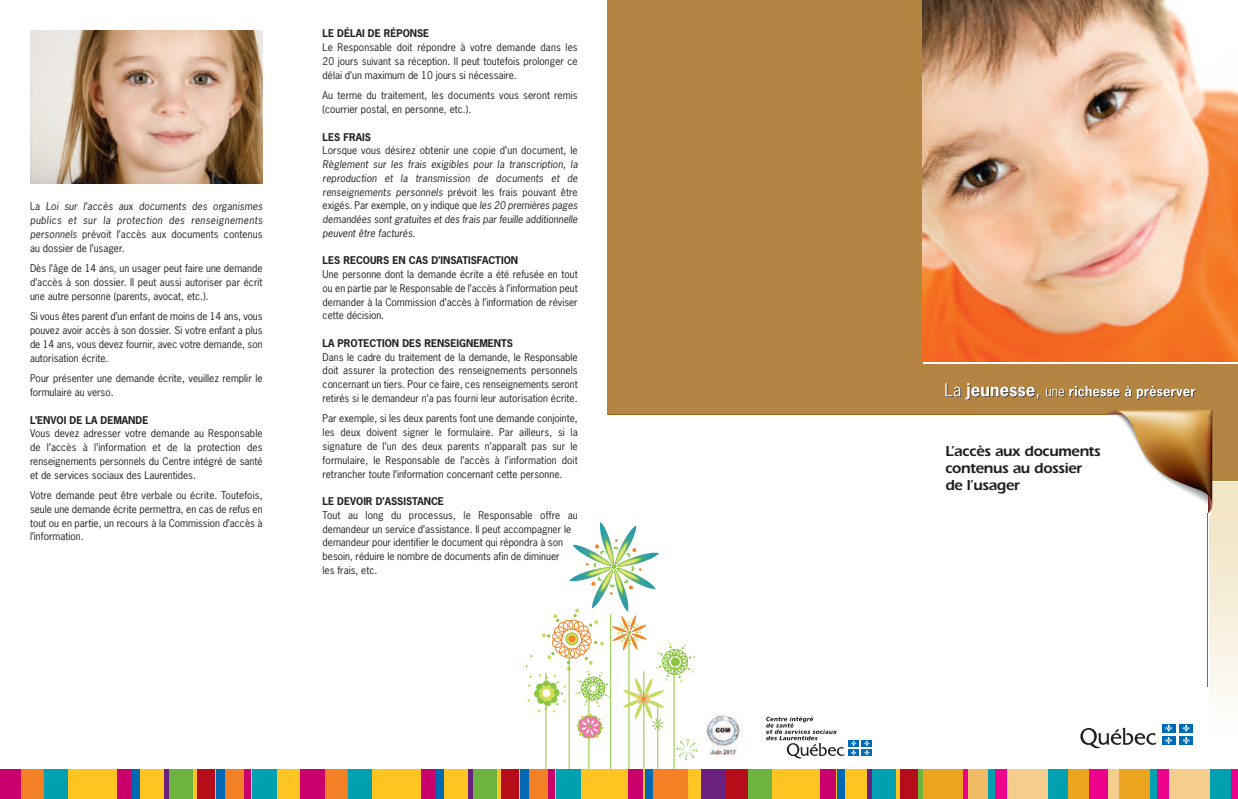
<style>
.page{position:relative;width:1238px;height:799px;background:#fff}
.page>*{position:absolute;margin:0;border:0;box-sizing:border-box;transform-origin:0 0}
.t1{font:600 15px/16.9px "Itc Eras";letter-spacing:-.025em;color:#231f20}
.t2{font:10px/13.8px "News Gothic";color:#231f20;text-align:justify}
.t3{font:italic 10px/13.8px "News Gothic";letter-spacing:.005em;color:#231f20;text-align:justify}
.t4{font:700 10px "News Gothic";color:#231f20}
.s1{font-style:normal}
</style>
<div class="page">
<div style="left:911px;top:482px;width:327px;height:251px;background:linear-gradient(to bottom,#efe2bf,#fefdfc)"></div>
<div style="left:911px;top:364px;width:327px;height:116px;background:#b48443"></div>
<div style="left:608px;top:0;width:314px;height:414px;background:#b48443"></div>
<img style="left:911px;top:415px;width:297px;height:334px">
<div style="left:911px;top:769px;width:57px;height:30px;background:#eaa420"></div>
<div style="left:967px;top:769px;width:21px;height:30px;background:#f2bc64"></div>
<div style="left:988px;top:769px;width:6px;height:30px;background:#00a0b0"></div>
<div style="left:994px;top:769px;width:13px;height:30px;background:#ed028c"></div>
<div style="left:963px;top:769px;width:5px;height:30px;background:#ed028c"></div>
<div style="left:1007px;top:769px;width:41px;height:30px;background:#f5cd8c"></div>
<div style="left:1048px;top:769px;width:21px;height:30px;background:#00a0b0"></div>
<div style="left:1068px;top:769px;width:21px;height:30px;background:#eaa420"></div>
<div style="left:1088px;top:769px;width:21px;height:30px;background:#ed028c"></div>
<div style="left:1108px;top:769px;width:11px;height:30px;background:#f5cd8c"></div>
<div style="left:1119px;top:769px;width:30px;height:30px;background:#eaa420"></div>
<div style="left:1149px;top:769px;width:7px;height:30px;background:#00a0b0"></div>
<div style="left:1156px;top:769px;width:13px;height:30px;background:#ed028c"></div>
<div style="left:1169px;top:769px;width:41px;height:30px;background:#f5cd8c"></div>
<div style="left:1210px;top:769px;width:21px;height:30px;background:#00a0b0"></div>
<div style="left:1230px;top:769px;width:8px;height:30px;background:#ed028c"></div>
<svg style="left:945px;top:383px;width:94px;height:17px"></svg>
<svg style="left:1046px;top:386px;width:150px;height:13px"></svg>
<hr style="left:608px;top:414px;width:499px;height:1px;background:#9e6512">
<hr style="left:1207px;top:513px;width:1px;height:173px;background:#9e6512">
<svg style="left:1107px;top:410px;width:105px;height:103px"></svg>
<hr style="left:643px;top:671px;width:1px;height:98px;background:#8bc63e">
<hr style="left:588px;top:689px;width:1px;height:80px;background:#8bc63e">
<hr style="left:569px;top:650px;width:1px;height:119px;background:#8bc63e">
<hr style="left:628px;top:633px;width:1px;height:136px;background:#8bc63e">
<hr style="left:610px;top:614px;width:1px;height:155px;background:#8bc63e">
<hr style="left:545px;top:673px;width:1px;height:96px;background:#8bc63e">
<hr style="left:674px;top:652px;width:1px;height:117px;background:#8bc63e">
<hr style="left:657px;top:705px;width:1px;height:64px;background:#8bc63e">
<svg style="left:525px;top:522px;width:172px;height:238px"></svg>
<img style="left:30px;top:30px;width:232px;height:154px">
<div style="left:292px;top:769px;width:630px;height:30px;background:#fec422"></div>
<div style="left:301px;top:769px;width:24px;height:30px;background:#ca016c"></div>
<div style="left:325px;top:769px;width:23px;height:30px;background:#f48026"></div>
<div style="left:348px;top:769px;width:24px;height:30px;background:#00a0b0"></div>
<div style="left:421px;top:769px;width:15px;height:30px;background:#ca016c"></div>
<div style="left:436px;top:769px;width:7px;height:30px;background:#0168b3"></div>
<div style="left:468px;top:769px;width:5px;height:30px;background:#6b1f7e"></div>
<div style="left:473px;top:769px;width:24px;height:30px;background:#6cb43f"></div>
<div style="left:501px;top:769px;width:17px;height:30px;background:#b50e1a"></div>
<div style="left:519px;top:769px;width:9px;height:30px;background:#0168b3"></div>
<div style="left:528px;top:769px;width:20px;height:30px;background:#f48026"></div>
<div style="left:548px;top:769px;width:7px;height:30px;background:#ca016c"></div>
<div style="left:556px;top:769px;width:24px;height:30px;background:#00a0b0"></div>
<div style="left:628px;top:769px;width:15px;height:30px;background:#ca016c"></div>
<div style="left:645px;top:769px;width:7px;height:30px;background:#0168b3"></div>
<div style="left:652px;top:769px;width:35px;height:30px;background:#f48026"></div>
<div style="left:701px;top:769px;width:24px;height:30px;background:#6b1f7e"></div>
<div style="left:725px;top:769px;width:24px;height:30px;background:#b50e1a"></div>
<div style="left:748px;top:769px;width:24px;height:30px;background:#6cb43f"></div>
<div style="left:820px;top:769px;width:15px;height:30px;background:#ca016c"></div>
<div style="left:837px;top:769px;width:7px;height:30px;background:#0168b3"></div>
<div style="left:867px;top:769px;width:6px;height:30px;background:#6b1f7e"></div>
<div style="left:873px;top:769px;width:23px;height:30px;background:#00a0b0"></div>
<div style="left:900px;top:769px;width:18px;height:30px;background:#b50e1a"></div>
<hr style="left:918px;top:769px;width:4px;height:30px;background:#6cb43f">
<div style="left:0;top:769px;width:292px;height:30px;background:#fec422"></div>
<div style="left:0;top:769px;width:21px;height:30px;background:#ca016c"></div>
<div style="left:21px;top:769px;width:23px;height:30px;background:#f48026"></div>
<div style="left:44px;top:769px;width:24px;height:30px;background:#00a0b0"></div>
<div style="left:117px;top:769px;width:15px;height:30px;background:#ca016c"></div>
<div style="left:132px;top:769px;width:8px;height:30px;background:#0168b3"></div>
<div style="left:164px;top:769px;width:5px;height:30px;background:#6b1f7e"></div>
<div style="left:169px;top:769px;width:24px;height:30px;background:#6cb43f"></div>
<div style="left:197px;top:769px;width:17px;height:30px;background:#b50e1a"></div>
<div style="left:216px;top:769px;width:9px;height:30px;background:#0168b3"></div>
<div style="left:225px;top:769px;width:19px;height:30px;background:#f48026"></div>
<div style="left:244px;top:769px;width:7px;height:30px;background:#ca016c"></div>
<div style="left:253px;top:769px;width:24px;height:30px;background:#00a0b0"></div>
<img style="left:922px;top:0;width:316px;height:361px">
<svg style="left:1080px;top:727px;width:76px;height:21px"></svg>
<div style="left:1161px;top:724px;width:14px;height:8px;background:#006bb6"></div>
<div style="left:1179px;top:724px;width:13px;height:8px;background:#006bb6"></div>
<div style="left:1161px;top:736px;width:14px;height:8px;background:#006bb6"></div>
<svg style="left:1165px;top:724px;width:7px;height:20px"></svg>
<div style="left:1179px;top:736px;width:13px;height:8px;background:#006bb6"></div>
<svg style="left:1182px;top:724px;width:7px;height:20px"></svg>
<div style="left:848px;top:740px;width:10px;height:6px;background:#006bb6"></div>
<div style="left:861px;top:740px;width:11px;height:6px;background:#006bb6"></div>
<div style="left:848px;top:749px;width:10px;height:6px;background:#006bb6"></div>
<svg style="left:851px;top:740px;width:5px;height:15px"></svg>
<div style="left:861px;top:749px;width:11px;height:6px;background:#006bb6"></div>
<svg style="left:864px;top:740px;width:5px;height:15px"></svg>
<svg style="left:766px;top:717px;width:78px;height:41px"></svg>
<img style="left:705px;top:714px;width:37px;height:44px">
<p class="t3" style="left:30px;top:200px;width:234px"><span class="s1">La</span> Loi sur l’accès aux documents des organismes publics et sur la protection des renseignements personnels <span class="s1">prévoit l’accès aux documents contenus au dossier de l’usager.</span></p>
<p class="t2" style="left:30px;top:262px;width:234px">Dès l’âge de 14 ans, un usager peut faire une demande d’accès à son dossier. Il peut aussi autoriser par écrit une autre personne (parents, avocat, etc.).</p>
<p class="t2" style="left:30px;top:310px;width:234px">Si vous êtes parent d’un enfant de moins de 14 ans, vous pouvez avoir accès à son dossier. Si votre enfant a plus de 14 ans, vous devez fournir, avec votre demande, son autorisation écrite.</p>
<p class="t2" style="left:30px;top:372px;width:234px">Pour présenter une demande écrite, veuillez remplir le formulaire au verso.</p>
<p class="t4" style="left:30px;top:414px;width:120px">L’ENVOI DE LA DEMANDE</p>
<p class="t2" style="left:30px;top:427px;width:234px">Vous devez adresser votre demande au Responsable de l’accès à l’information et de la protection des renseignements personnels du Centre intégré de santé et de services sociaux des Laurentides.</p>
<p class="t2" style="left:30px;top:489px;width:234px">Votre demande peut être verbale ou écrite. Toutefois, seule une demande écrite permettra, en cas de refus en tout ou en partie, un recours à la Commission d’accès à l’information.</p>
<p class="t4" style="left:322px;top:28px;width:108px">LE DÉLAI DE RÉPONSE</p>
<p class="t2" style="left:322px;top:41px;width:257px">Le Responsable doit répondre à votre demande dans les 20 jours suivant sa réception. Il peut toutefois prolonger ce délai d’un maximum de 10 jours si nécessaire.</p>
<p class="t2" style="left:322px;top:89px;width:257px">Au terme du traitement, les documents vous seront remis (courrier postal, en personne, etc.).</p>
<p class="t4" style="left:322px;top:131px;width:50px">LES FRAIS</p>
<p class="t2" style="left:322px;top:144px;width:257px">Lorsque vous désirez obtenir une copie d’un document, le</p>
<p class="t3" style="left:322px;top:158px;width:257px">Règlement sur les frais exigibles pour la transcription, la reproduction et la transmission de documents et de renseignements personnels <span class="s1">prévoit les frais pouvant être exigés. Par exemple, on y indique que</span> les 20 premières pages demandées sont gratuites et des frais par feuille additionnelle peuvent être facturés<span class="s1">.</span></p>
<p class="t4" style="left:322px;top:255px;width:197px">LES RECOURS EN CAS D’INSATISFACTION</p>
<p class="t2" style="left:322px;top:268px;width:257px">Une personne dont la demande écrite a été refusée en tout ou en partie par le Responsable de l’accès à l’information peut demander à la Commission d’accès à l’information de réviser cette décision.</p>
<p class="t4" style="left:323px;top:337px;width:192px">LA PROTECTION DES RENSEIGNEMENTS</p>
<p class="t2" style="left:323px;top:350px;width:257px">Dans le cadre du traitement de la demande, le Responsable doit assurer la protection des renseignements personnels concernant un tiers. Pour ce faire, ces renseignements seront retirés si le demandeur n’a pas fourni leur autorisation écrite.</p>
<p class="t2" style="left:323px;top:412px;width:257px">Par exemple, si les deux parents font une demande conjointe, les deux doivent signer le formulaire. Par ailleurs, si la signature de l’un des deux parents n’apparaît pas sur le formulaire, le Responsable de l’accès à l’information doit retrancher toute l’information concernant cette personne.</p>
<p class="t4" style="left:323px;top:496px;width:123px">LE DEVOIR D’ASSISTANCE</p>
<p class="t2" style="left:323px;top:508px;width:257px;text-align:left">Tout au long du processus, le Responsable offre au demandeur un service d’assistance. Il peut accompagner le demandeur pour identifier le document qui répondra à son besoin, réduire le nombre de documents afin de diminuer<br>les frais, etc.</p>
<h1 class="t1" style="left:945px;top:444px;width:157px">L’accès aux documents contenus au dossier de l’usager</h1>
</div>
